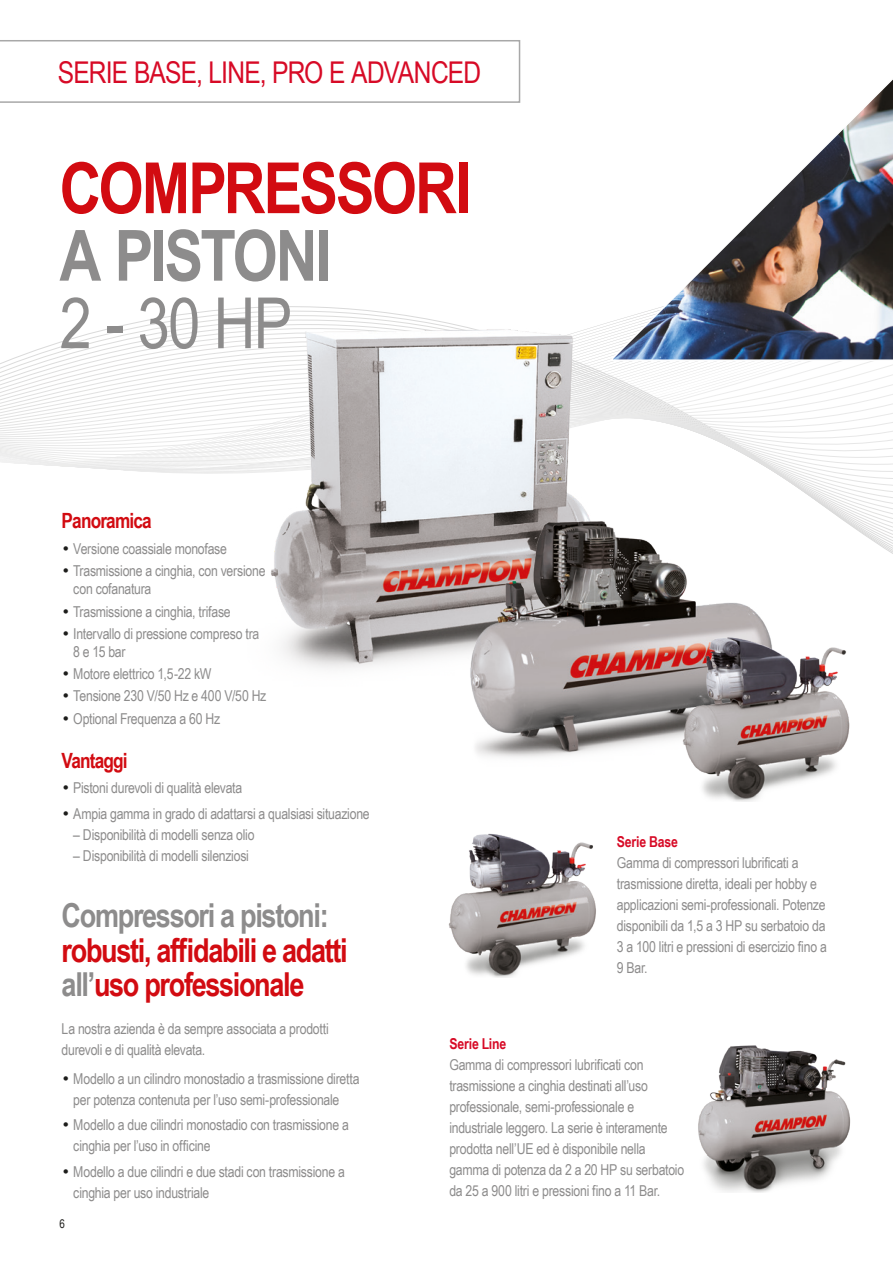
<style>
.page{position:relative;width:893px;height:1263px;background:#fff}
.page>*{position:absolute;margin:0;border:0;box-sizing:border-box;transform-origin:0 0}
.t1{font:700 70.65px "Arial Narrow";letter-spacing:-.03em;color:#d20b11}
.t2{font:700 70.65px "Arial Narrow";letter-spacing:-.035em;color:#8d8c8c}
.t3{font:70.65px "Arial Narrow";color:#8d8c8c}
.t4{font:700 33px/34.5px "Arial Narrow";letter-spacing:-.04em;color:#d20b11}
.t5{font:700 33px "Arial Narrow";letter-spacing:-.04em;color:#8d8c8c}
.t6{font:30px "Arial Narrow";letter-spacing:-.03em;color:#d70a26}
.t7{font:700 21px "Arial Narrow";letter-spacing:-.04em;color:#d20b11}
.t8{font:15px/21px "Arial Narrow";letter-spacing:-.015em;color:#8d8c8c}
.t9{font:700 15px "Arial Narrow";letter-spacing:-.01em;color:#d70a26}
.t10{font:12px "Arial Narrow";color:#1d1d1b}
.s1{font-family:"Swiss 721 BT";font-weight:300;color:#1d1d1b}
.s2{color:#8d8c8c}
</style>
<div class="page">
<svg style="left:0;top:40px;width:893px;height:429px"></svg>
<svg style="left:690px;top:40px;width:203px;height:31px"></svg>
<svg style="left:607px;top:71px;width:286px;height:291px"></svg>
<svg style="left:0;top:40px;width:520px;height:63px"></svg>
<img style="left:248px;top:307px;width:367px;height:362px">
<img style="left:465px;top:513px;width:304px;height:245px">
<img style="left:665px;top:633px;width:185px;height:169px">
<img style="left:448px;top:833px;width:148px;height:145px">
<img style="left:698px;top:1045px;width:153px;height:147px">
<h3 class="t6" style="left:58px;top:50px;width:425px">SERIE BASE, LINE, PRO E ADVANCED</h3>
<h1 class="t1" style="left:60px;top:135px;width:413px">COMPRESSORI</h1>
<h1 class="t2" style="left:60px;top:202px;width:274px">A PISTONI</h1>
<h1 class="t3" style="left:60px;top:271px;width:234px">2 - 30 HP</h1>
<h3 class="t7" style="left:62px;top:505px;width:92px">Panoramica</h3>
<p class="t8" style="left:62px;top:538px;width:167px"><span class="s1">•</span> Versione coassiale monofase</p>
<p class="t8" style="left:73px;top:561px;width:194px;line-height:18px;text-indent:-12px"><span class="s1">•</span> Trasmissione a cinghia, con versione con cofanatura</p>
<p class="t8" style="left:62px;top:600px;width:171px"><span class="s1">•</span> Trasmissione a cinghia, trifase</p>
<p class="t8" style="left:73px;top:624px;width:188px;line-height:18px;text-indent:-12px"><span class="s1">•</span> Intervallo di pressione compreso tra<br>8 e 15 bar</p>
<p class="t8" style="left:62px;top:663px;width:151px"><span class="s1">•</span> Motore elettrico 1,5-22 kW</p>
<p class="t8" style="left:62px;top:685px;width:206px"><span class="s1">•</span> Tensione 230 V/50 Hz e 400 V/50 Hz</p>
<p class="t8" style="left:62px;top:707px;width:160px"><span class="s1">•</span> Optional Frequenza a 60 Hz</p>
<h3 class="t7" style="left:62px;top:744px;width:67px">Vantaggi</h3>
<p class="t8" style="left:62px;top:777px;width:182px"><span class="s1">•</span> Pistoni durevoli di qualità elevata</p>
<p class="t8" style="left:62px;top:802px;width:310px"><span class="s1">•</span> Ampia gamma in grado di adattarsi a qualsiasi situazione</p>
<p class="t8" style="left:73px;top:823px;width:183px">– Disponibilità di modelli senza olio</p>
<p class="t8" style="left:73px;top:844px;width:177px">– Disponibilità di modelli silenziosi</p>
<h2 class="t5" style="left:62px;top:891px;width:269px">Compressori a pistoni:</h2>
<h2 class="t4" style="left:62px;top:931px;width:287px">robusti, affidabili e adatti <span class="s2">all’</span>uso professionale</h2>
<p class="t8" style="left:62px;top:1017px;width:269px">La nostra azienda è da sempre associata a prodotti durevoli e di qualità elevata.</p>
<p class="t8" style="left:62px;top:1068px;width:299px;text-align:center"><span class="s1">•</span> Modello a un cilindro monostadio a trasmissione diretta per potenza contenuta per l’uso semi-professionale</p>
<p class="t8" style="left:73px;top:1114px;width:277px;text-indent:-12px"><span class="s1">•</span> Modello a due cilindri monostadio con trasmissione a cinghia per l’uso in officine</p>
<p class="t8" style="left:73px;top:1160px;width:273px;text-indent:-12px"><span class="s1">•</span> Modello a due cilindri e due stadi con trasmissione a cinghia per uso industriale</p>
<p class="t10" style="left:60px;top:1215px;width:7px">6</p>
<p class="t9" style="left:617px;top:830px;width:63px">Serie Base</p>
<p class="t8" style="left:617px;top:851px;width:211px">Gamma di compressori lubrificati a trasmissione diretta, ideali per hobby e applicazioni semi-professionali. Potenze disponibili da 1,5 a 3 HP su serbatoio da 3 a 100 litri e pressioni di esercizio fino a 9 Bar.</p>
<p class="t9" style="left:449px;top:1032px;width:59px">Serie Line</p>
<p class="t8" style="left:449px;top:1053px;width:236px">Gamma di compressori lubrificati con trasmissione a cinghia destinati all’uso professionale, semi-professionale e industriale leggero. La serie è interamente prodotta nell’UE ed è disponibile nella gamma di potenza da 2 a 20 HP su serbatoio da 25 a 900 litri e pressioni fino a 11 Bar.</p>
</div>
